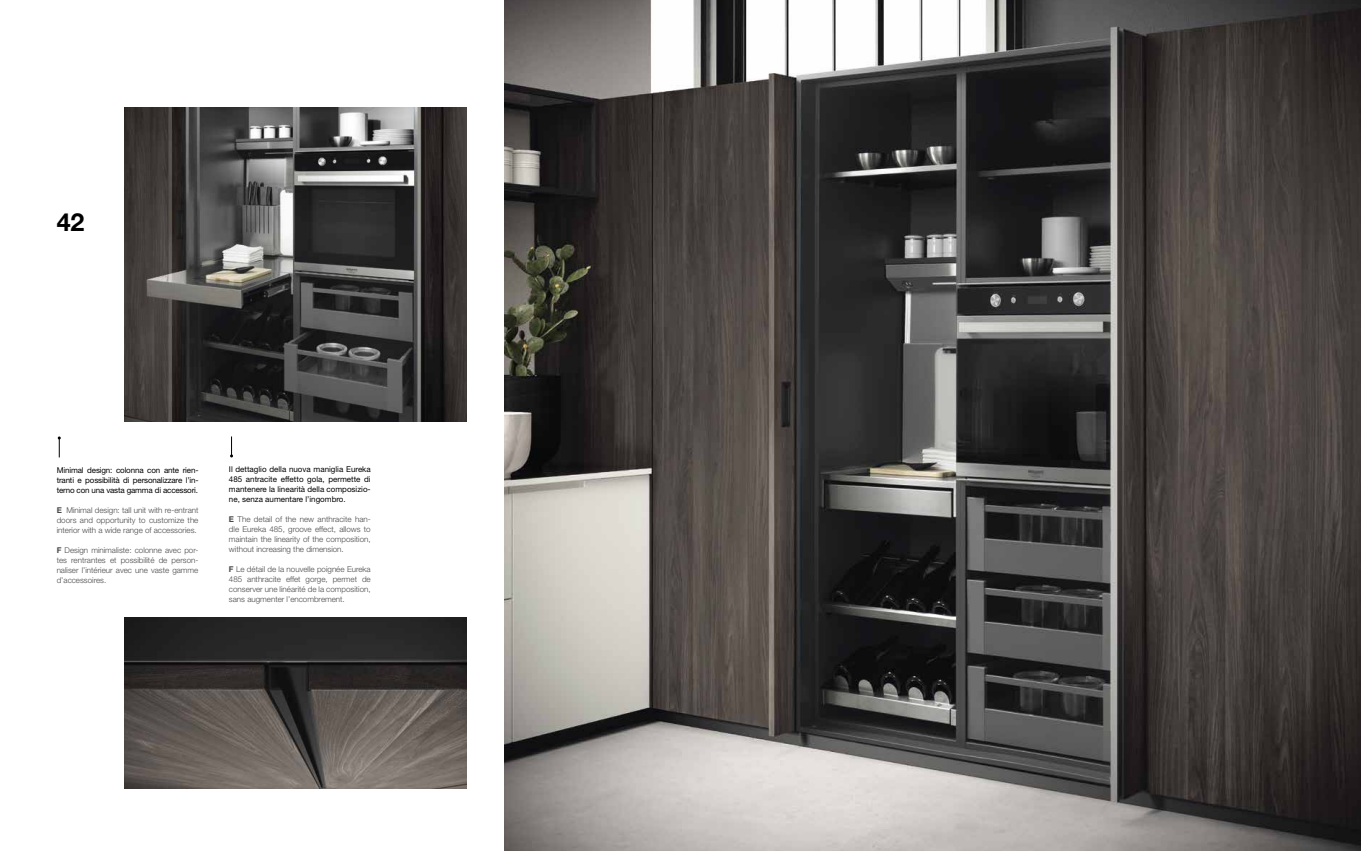
<style>
.page{position:relative;width:1361px;height:851px;background:#fff}
.page>*{position:absolute;margin:0;border:0;box-sizing:border-box;transform-origin:0 0}
.t1{font:700 25px "Helvetica Neue LT Std";color:#000}
.t2{font:300 8px/10px "Helvetica Neue LT Std";color:#484848;text-align:justify}
.t3{font:8px/10px "Helvetica Neue LT Std";letter-spacing:-.02em;color:#000;text-align:justify}
.s1{font-weight:700}
</style>
<div class="page">
<svg style="left:58px;top:436px;width:3px;height:21px"></svg>
<svg style="left:230px;top:436px;width:3px;height:21px"></svg>
<img style="left:505px;top:0;width:856px;height:850px">
<img style="left:125px;top:108px;width:342px;height:314px">
<img style="left:125px;top:617px;width:342px;height:171px">
<h1 class="t1" style="left:57px;top:206px;width:29px">42</h1>
<p class="t3" style="left:57px;top:465px;width:143px">Minimal design: colonna con ante rien&shy;tranti e possibilità di personalizzare l’in&shy;terno con una vasta gamma di accessori.</p>
<p class="t2" style="left:57px;top:505px;width:143px"><span class="s1">E</span> Minimal design: tall unit with re-entrant doors and opportunity to customize the interior with a wide range of accessories.</p>
<p class="t2" style="left:57px;top:545px;width:143px"><span class="s1">F</span> Design minimaliste: colonne avec por&shy;tes rentrantes et possibilité de person&shy;naliser l’intérieur avec une vaste gamme d’accessoires.</p>
<p class="t3" style="left:229px;top:463px;width:143px">Il dettaglio della nuova maniglia Eureka 485 antracite effetto gola, permette di mantenere la linearità della composizio&shy;ne, senza aumentare l’ingombro.</p>
<p class="t2" style="left:229px;top:513px;width:143px"><span class="s1">E</span> The detail of the new anthracite han&shy;dle Eureka 485, groove effect, allows to maintain the linearity of the composition, without increasing the dimension.</p>
<p class="t2" style="left:229px;top:563px;width:143px"><span class="s1">F</span> Le détail de la nouvelle poignée Eureka 485 anthracite effet gorge, permet de conserver une linéarité de la composition, sans augmenter l’encombrement.</p>
</div>
